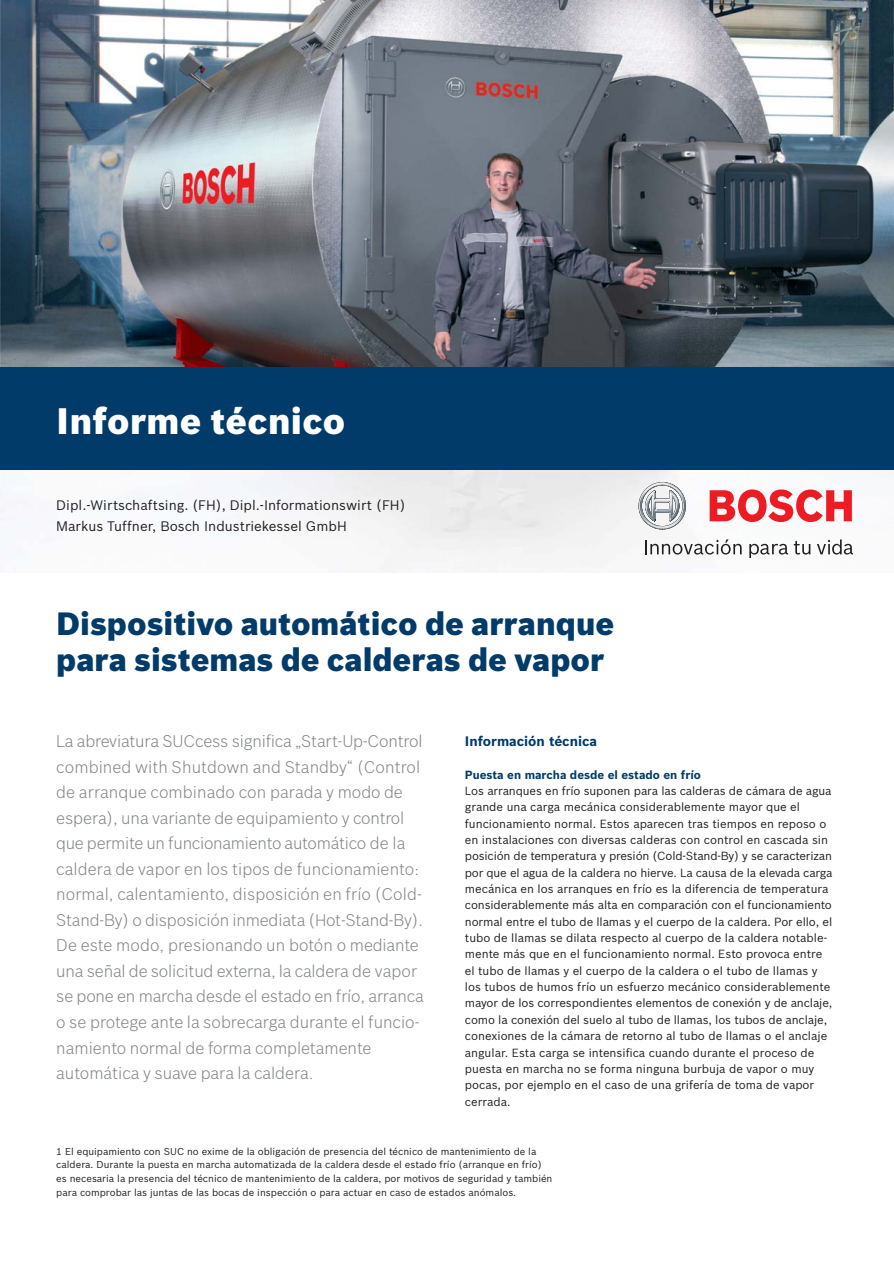
<style>
.page{position:relative;width:894px;height:1264px;background:#fff}
.page>*{position:absolute;margin:0;border:0;box-sizing:border-box;transform-origin:0 0}
.t1{font:900 36px "Bosch Sans";letter-spacing:.01em;color:#fff}
.t2{font:900 31.5px/35.7px "Bosch Sans";color:#003b6a}
.t3{font:300 16.5px/25.5px "Bosch Sans";letter-spacing:-.005em;color:#808285}
.t4{font:13.5px/20.4px "Bosch Sans";color:#231f20}
.t5{font:700 13.5px "Bosch Sans";color:#003b6a}
.t6{font:11.55px/16.4px "Bosch Sans";color:#231f20}
.t7{font:700 11.55px "Bosch Sans";color:#003b6a}
.t8{font:9.75px/13.6px "Bosch Sans";color:#231f20}
</style>
<div class="page">
<img style="left:0;top:0;width:893px;height:367px">
<img style="left:0;top:470px;width:893px;height:99px">
<svg style="left:638px;top:482px;width:47px;height:47px"></svg>
<svg style="left:709px;top:489px;width:142px;height:33px"></svg>
<svg style="left:645px;top:539px;width:96px;height:15px"></svg>
<svg style="left:749px;top:543px;width:38px;height:15px"></svg>
<svg style="left:793px;top:541px;width:17px;height:13px"></svg>
<svg style="left:816px;top:539px;width:36px;height:15px"></svg>
<div style="left:0;top:367px;width:893px;height:103px;background:#003b6a"></div>
<h1 class="t1" style="left:56px;top:401px;width:290px">Informe técnico</h1>
<p class="t4" style="left:56px;top:495px;width:350px">Dipl.-Wirtschaftsing. (FH), Dipl.-Informationswirt (FH)<br>Markus Tuffner, Bosch Industriekessel GmbH</p>
<h2 class="t2" style="left:56px;top:606px;width:559px">Dispositivo automático de arranque para sistemas de calderas de vapor</h2>
<p class="t3" style="left:56px;top:729px;width:369px">La abreviatura SUCcess significa „Start-Up-Control combined with Shutdown and Standby“ (Control de arranque combinado con parada y modo de espera), una variante de equipamiento y control que permite un funcionamiento automático de la caldera de vapor en los tipos de funcionamiento: normal, calentamiento, disposición en frío (Cold-Stand-By) o disposición inmediata (Hot-Stand-By).<br>De este modo, presionando un botón o mediante una señal de solicitud externa, la caldera de vapor se pone en marcha desde el estado en frío, arranca o se protege ante la sobrecarga durante el funcio&shy;namiento normal de forma completamente automática y suave para la caldera.</p>
<p class="t5" style="left:464px;top:735px;width:134px">Información técnica</p>
<p class="t7" style="left:464px;top:769px;width:237px">Puesta en marcha desde el estado en frío</p>
<p class="t6" style="left:464px;top:783px;width:369px">Los arranques en frío suponen para las calderas de cámara de agua grande una carga mecánica considerablemente mayor que el funcionamiento normal. Estos aparecen tras tiempos en reposo o en instalaciones con diversas calderas con control en cascada sin posición de temperatura y presión (Cold-Stand-By) y se caracterizan por que el agua de la caldera no hierve. La causa de la elevada carga mecánica en los arranques en frío es la diferencia de temperatura considerablemente más alta en comparación con el funcionamiento normal entre el tubo de llamas y el cuerpo de la caldera. Por ello, el tubo de llamas se dilata respecto al cuerpo de la caldera notable&shy;mente más que en el funcionamiento normal. Esto provoca entre el tubo de llamas y el cuerpo de la caldera o el tubo de llamas y los tubos de humos frío un esfuerzo mecánico considerablemente mayor de los correspondientes elementos de conexión y de anclaje, como la conexión del suelo al tubo de llamas, los tubos de anclaje, conexiones de la cámara de retorno al tubo de llamas o el anclaje angular. Esta carga se intensifica cuando durante el proceso de puesta en marcha no se forma ninguna burbuja de vapor o muy pocas, por ejemplo en el caso de una grifería de toma de vapor cerrada.</p>
<p class="t8" style="left:56px;top:1144px;width:497px">1 El equipamiento con SUC no exime de la obligación de presencia del técnico de mantenimiento de la caldera. Durante la puesta en marcha automatizada de la caldera desde el estado frío (arranque en frío) es necesaria la presencia del técnico de mantenimiento de la caldera, por motivos de seguridad y también para comprobar las juntas de las bocas de inspección o para actuar en caso de estados anómalos.</p>
</div>
